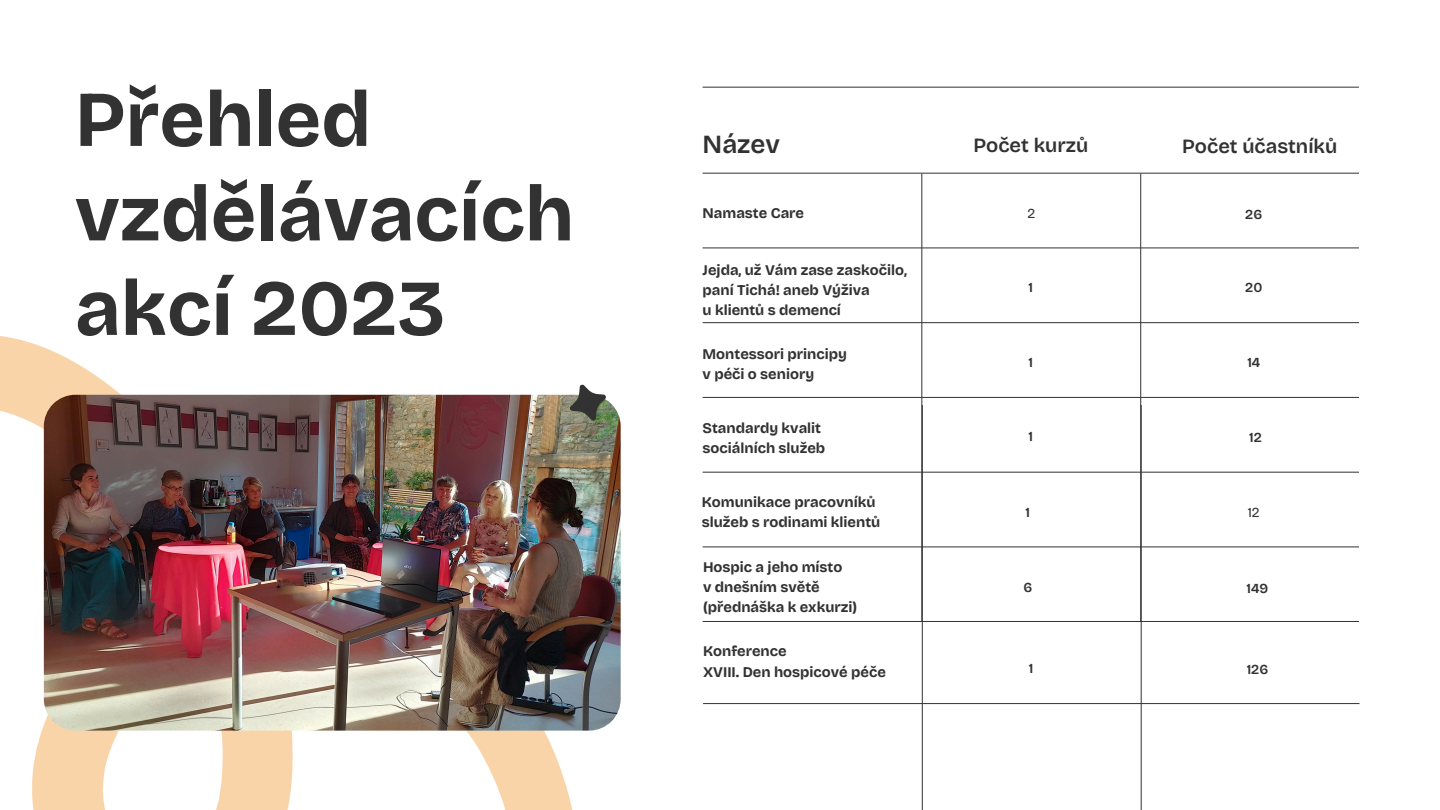
<style>
.page{position:relative;width:1440px;height:810px;background:#fff}
.page>*{position:absolute;margin:0;border:0;box-sizing:border-box;transform-origin:0 0}
.t1{font:700 79px/94.5px "Bricolage Grotesque";color:#323232}
.t2{font:600 26.2px "Bricolage Grotesque";color:#323232}
.t3{font:600 20.2px "Bricolage Grotesque";color:#323232}
.t4{font:700 14.8px/20.2px "Bricolage Grotesque";color:#323232}
.t5{font:600 13.8px "Bricolage Grotesque";color:#323232}
.t6{font:13.8px "Bricolage Grotesque";color:#323232}
</style>
<div class="page">
<hr style="left:703px;top:248px;width:656px;height:1px;background:#323232">
<hr style="left:703px;top:173px;width:656px;height:1px;background:#323232">
<hr style="left:703px;top:87px;width:656px;height:1px;background:#323232">
<hr style="left:703px;top:322px;width:656px;height:1px;background:#323232">
<hr style="left:703px;top:397px;width:656px;height:1px;background:#323232">
<hr style="left:703px;top:472px;width:656px;height:1px;background:#323232">
<hr style="left:703px;top:547px;width:656px;height:1px;background:#323232">
<hr style="left:703px;top:621px;width:656px;height:1px;background:#323232">
<hr style="left:921px;top:174px;width:1px;height:448px;background:#323232">
<hr style="left:1140px;top:174px;width:1px;height:448px;background:#323232">
<svg style="left:0;top:336px;width:573px;height:474px"></svg>
<svg style="left:0;top:394px;width:42px;height:416px"></svg>
<img style="left:44px;top:395px;width:577px;height:336px">
<svg style="left:570px;top:384px;width:36px;height:37px"></svg>
<hr style="left:703px;top:703px;width:656px;height:1px;background:#323232">
<hr style="left:922px;top:405px;width:1px;height:405px;background:#323232">
<hr style="left:1141px;top:405px;width:1px;height:405px;background:#323232">
<p class="t1" style="left:75px;top:73px;width:501px">Přehled vzdělávacích akcí 2023</p>
<h3 class="t2" style="left:703px;top:129px;width:79px">Název</h3>
<p class="t3" style="left:973px;top:133px;width:116px">Počet kurzů</p>
<p class="t3" style="left:1182px;top:134px;width:157px">Počet účastníků</p>
<h3 class="t4" style="left:703px;top:203px;width:103px">Namaste Care</h3>
<p class="t6" style="left:1027px;top:205px;width:9px">2</p>
<p class="t5" style="left:1245px;top:206px;width:19px">26</p>
<p class="t4" style="left:703px;top:260px;width:206px">Jejda, už Vám zase zaskočilo, paní Tichá! aneb Výživa</p>
<p class="t4" style="left:703px;top:300px;width:140px">u klientů s demencí</p>
<h1 class="t4" style="left:703px;top:344px;width:146px">Montessori principy</h1>
<p class="t4" style="left:703px;top:364px;width:113px">v péči o seniory</p>
<p class="t5" style="left:1029px;top:280px;width:6px">1</p>
<p class="t5" style="left:1245px;top:279px;width:19px">20</p>
<p class="t5" style="left:1029px;top:354px;width:6px">1</p>
<p class="t5" style="left:1247px;top:354px;width:14px">14</p>
<p class="t4" style="left:703px;top:418px;width:124px">Standardy kvalit sociálních služeb</p>
<p class="t5" style="left:1249px;top:429px;width:14px">12</p>
<p class="t5" style="left:1029px;top:428px;width:6px">1</p>
<p class="t4" style="left:702px;top:492px;width:180px">Komunikace pracovníků služeb s rodinami klientů</p>
<p class="t5" style="left:1026px;top:504px;width:6px">1</p>
<p class="t6" style="left:1248px;top:504px;width:13px">12</p>
<p class="t4" style="left:703px;top:557px;width:141px">Hospic a jeho místo</p>
<p class="t4" style="left:703px;top:577px;width:156px">v dnešním světě (přednáška k exkurzi)</p>
<p class="t5" style="left:1247px;top:580px;width:23px">149</p>
<p class="t5" style="left:1023px;top:579px;width:10px">6</p>
<p class="t4" style="left:703px;top:641px;width:85px">Konference</p>
<p class="t4" style="left:703px;top:662px;width:184px">XVIII. Den hospicové péče</p>
<p class="t5" style="left:1029px;top:660px;width:6px">1</p>
<p class="t5" style="left:1247px;top:662px;width:23px">126</p>
</div>
